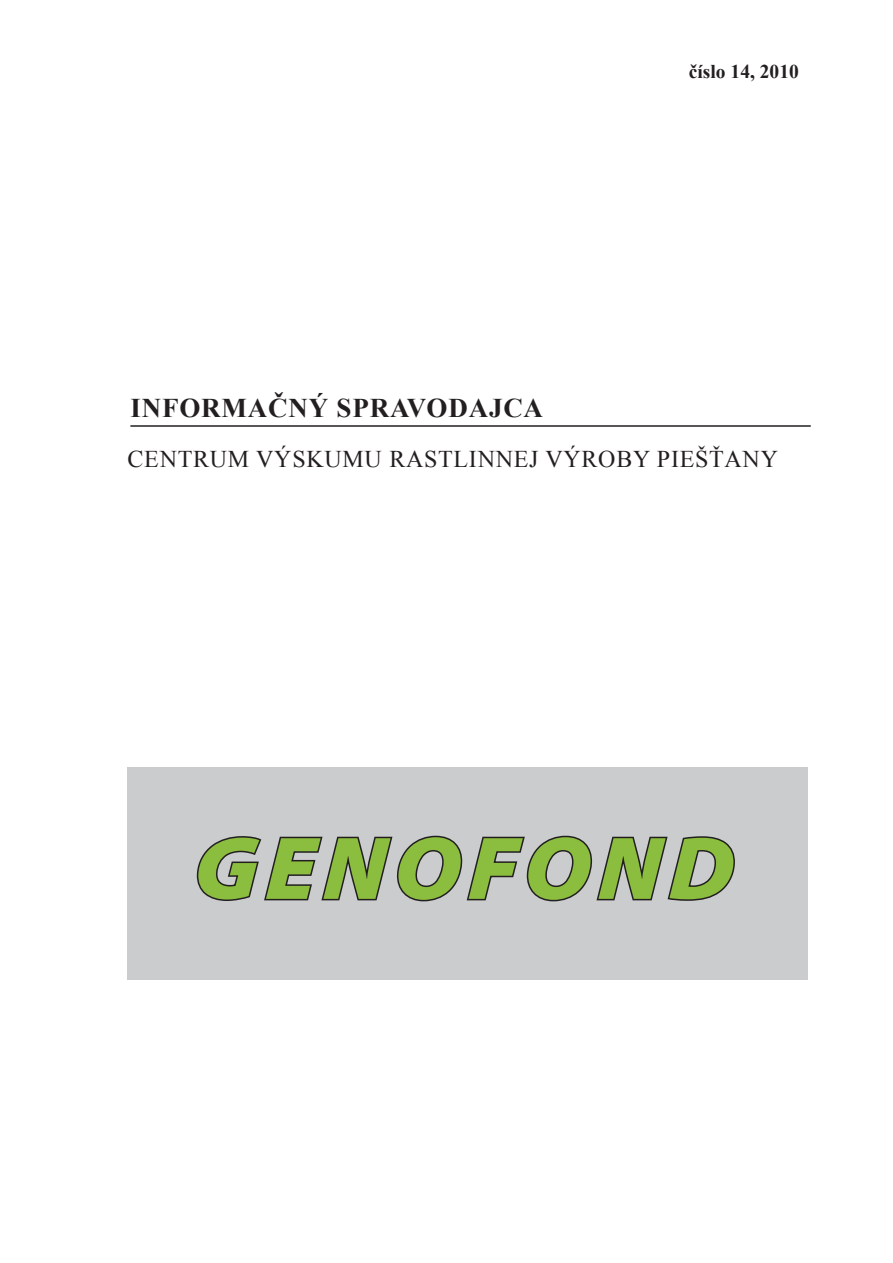
<style>
.page{position:relative;width:893px;height:1263px;background:#fff}
.page>*{position:absolute;margin:0;border:0;box-sizing:border-box;transform-origin:0 0}
.t1{font:italic 900 90px "Myriad Pro";letter-spacing:.075em;color:#8bbd3f;scale:1.04 1}
.t2{font:700 27px "Times New Roman";letter-spacing:.03em;color:#231f20}
.t3{font:24px "Times New Roman";letter-spacing:.03em;color:#231f20}
.t4{font:700 19.5px "Times New Roman";color:#231f20}
</style>
<div class="page">
<hr style="left:130px;top:425px;width:681px;height:2px;background:#231f20">
<div style="left:128px;top:767px;width:680px;height:212px;background:#cbccce"></div>
<svg style="left:196px;top:835px;width:538px;height:67px"></svg>
<p class="t4" style="left:689px;top:58px;width:111px">číslo 14, 2010</p>
<p class="t2" style="left:130px;top:389px;width:414px">INFORMAČNÝ SPRAVODAJCA</p>
<p class="t3" style="left:128px;top:443px;width:652px">CENTRUM VÝSKUMU RASTLINNEJ VÝROBY PIEŠŤANY</p>
<h1 class="t1" style="left:193px;top:809px;width:527px">GENOFOND</h1>
</div>
